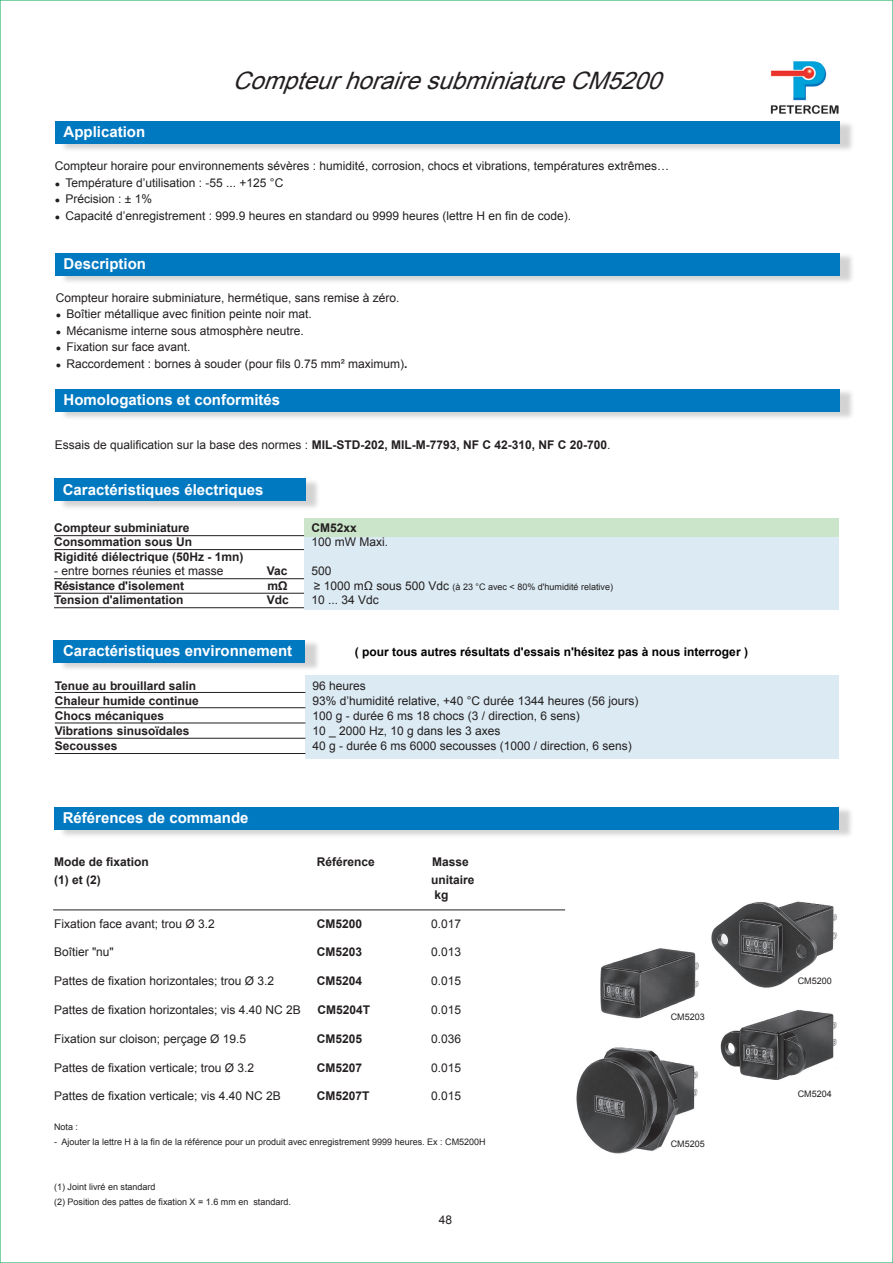
<style>
.page{position:relative;width:893px;height:1263px;background:#fff}
.page>*{position:absolute;margin:0;border:0;box-sizing:border-box;transform-origin:0 0}
.t1{font:italic 24px "Arial";color:#231f20}
.t2{font:700 15px "Arial";color:#fff}
.t3{font:12px "Arial";color:#231f20}
.t4{font:700 12px/14.4px "Arial";color:#231f20}
.t5{font:700 12px "Arial";color:#000}
.t6{font:700 12px "Arial";letter-spacing:-.02em;color:#231f20}
.t7{font:9px/15px "Arial";color:#231f20}
.s1{font-weight:700;font-size:9px}
.s2{font-weight:700}
.s3{font-weight:400}
.s4{font-size:12px}
</style>
<div class="page">
<img style="left:771px;top:61px;width:68px;height:54px">
<div style="left:305px;top:532px;width:534px;height:78px;background:#dbeaf3"></div>
<div style="left:305px;top:518px;width:534px;height:18px;background:#cbe5ca"></div>
<div style="left:305px;top:675px;width:534px;height:84px;background:#dbeaf3"></div>
<div style="left:58px;top:639px;width:263px;height:34px;background:#231f20;opacity:.2"></div>
<div style="left:54px;top:640px;width:251px;height:23px;background:#0079c1"></div>
<img style="left:711px;top:901px;width:127px;height:87px">
<img style="left:600px;top:948px;width:99px;height:71px">
<img style="left:721px;top:1010px;width:116px;height:70px">
<img style="left:576px;top:1047px;width:123px;height:107px">
<div style="left:60px;top:119px;width:796px;height:34px;background:#231f20;opacity:.2"></div>
<div style="left:55px;top:121px;width:785px;height:23px;background:#0079c1"></div>
<div style="left:60px;top:252px;width:796px;height:34px;background:#231f20;opacity:.2"></div>
<div style="left:55px;top:253px;width:785px;height:23px;background:#0079c1"></div>
<div style="left:60px;top:387px;width:796px;height:34px;background:#231f20;opacity:.2"></div>
<div style="left:55px;top:389px;width:785px;height:22px;background:#0079c1"></div>
<div style="left:59px;top:477px;width:263px;height:34px;background:#231f20;opacity:.2"></div>
<div style="left:54px;top:479px;width:252px;height:22px;background:#0079c1"></div>
<div style="left:59px;top:805px;width:796px;height:34px;background:#231f20;opacity:.2"></div>
<div style="left:54px;top:807px;width:785px;height:23px;background:#0079c1"></div>
<hr style="left:54px;top:535px;width:250px;height:1px;background:#231f20">
<hr style="left:54px;top:549px;width:250px;height:1px;background:#231f20">
<hr style="left:54px;top:578px;width:250px;height:1px;background:#231f20">
<hr style="left:54px;top:593px;width:250px;height:1px;background:#231f20">
<hr style="left:54px;top:607px;width:250px;height:1px;background:#231f20">
<hr style="left:55px;top:692px;width:250px;height:1px;background:#231f20">
<hr style="left:55px;top:707px;width:250px;height:1px;background:#231f20">
<hr style="left:55px;top:723px;width:250px;height:1px;background:#231f20">
<hr style="left:55px;top:738px;width:250px;height:1px;background:#231f20">
<hr style="left:55px;top:753px;width:250px;height:1px;background:#231f20">
<hr style="left:53px;top:909px;width:512px;height:1px;background:#231f20">
<hr style="left:0;top:0;width:893px;height:1px;background:#00a54f">
<hr style="left:0;top:0;width:1px;height:1263px;background:#00a54f">
<hr style="left:892px;top:0;width:1px;height:1263px;background:#00a54f">
<hr style="left:0;top:1262px;width:893px;height:1px;background:#00a54f">
<h1 class="t1" style="left:232px;top:65px;width:441px">CompteurhorairesubminiatureCM5200</h1>
<p class="t2" style="left:64px;top:122px;width:83px">Application</p>
<p class="t3" style="left:55px;top:158px;width:616px">Compteur horaire pour environnements sévères : humidité, corrosion, chocs et vibrations, températures extrêmes…</p>
<p class="t3" style="left:55px;top:175px;width:230px"><span class="s1">●</span> Température d’utilisation : -55 ... +125 °C</p>
<p class="t3" style="left:55px;top:191px;width:99px"><span class="s1">●</span> Précision : ± 1%</p>
<p class="t3" style="left:55px;top:208px;width:518px"><span class="s1">●</span> Capacité d’enregistrement : 999.9 heures en standard ou 9999 heures (lettre H en fin de code).</p>
<p class="t2" style="left:64px;top:254px;width:84px">Description</p>
<p class="t3" style="left:56px;top:290px;width:345px">Compteur horaire subminiature, hermétique, sans remise à zéro.</p>
<p class="t3" style="left:56px;top:306px;width:258px"><span class="s1">●</span> Boîtier métallique avec finition peinte noir mat.</p>
<p class="t3" style="left:56px;top:323px;width:250px"><span class="s1">●</span> Mécanisme interne sous atmosphère neutre.</p>
<p class="t3" style="left:56px;top:339px;width:136px"><span class="s1">●</span> Fixation sur face avant.</p>
<p class="t3" style="left:56px;top:356px;width:353px"><span class="s1">●</span> Raccordement : bornes à souder (pour fils 0.75 mm² maximum)<span class="s2">.</span></p>
<p class="t2" style="left:64px;top:390px;width:218px">Homologations et conformités</p>
<p class="t4" style="left:55px;top:438px;width:557px"><span class="s3">Essais de qualification sur la base des normes :</span> MIL-STD-202, MIL-M-7793, NF C 42-310, NF C 20-700<span class="s3">.</span></p>
<p class="t2" style="left:63px;top:479px;width:202px">Caractéristiques électriques</p>
<p class="t4" style="left:54px;top:521px;width:137px">Compteur subminiature</p>
<p class="t4" style="left:312px;top:521px;width:47px">CM52xx</p>
<p class="t4" style="left:54px;top:535px;width:140px">Consommation sous Un</p>
<p class="t3" style="left:312px;top:534px;width:78px">100 mW Maxi.</p>
<p class="t4" style="left:54px;top:550px;width:191px">Rigidité diélectrique (50Hz - 1mn)</p>
<p class="t3" style="left:54px;top:563px;width:171px">- entre bornes réunies et masse</p>
<p class="t4" style="left:267px;top:564px;width:22px">Vac</p>
<p class="t3" style="left:312px;top:563px;width:22px">500</p>
<p class="t6" style="left:54px;top:577px;width:132px">Résistance d'isolement</p>
<p class="t4" style="left:267px;top:579px;width:21px">mΩ</p>
<p class="t7" style="left:314px;top:579px;width:301px"><span class="s4">≥ 1000 mΩ sous 500 Vdc</span> (à 23 °C avec &lt; 80% d'humidité relative)</p>
<p class="t4" style="left:54px;top:593px;width:131px">Tension d'alimentation</p>
<p class="t4" style="left:267px;top:593px;width:24px">Vdc</p>
<p class="t3" style="left:312px;top:592px;width:69px">10 ... 34 Vdc</p>
<p class="t2" style="left:63px;top:641px;width:231px">Caractéristiques environnement</p>
<p class="t5" style="left:355px;top:644px;width:395px">( pour tous autres résultats d'essais n'hésitez pas à nous interroger )</p>
<p class="t4" style="left:55px;top:679px;width:143px">Tenue au brouillard salin</p>
<p class="t3" style="left:312px;top:678px;width:55px">96 heures</p>
<p class="t4" style="left:55px;top:694px;width:146px">Chaleur humide continue</p>
<p class="t3" style="left:312px;top:693px;width:327px">93% d’humidité relative, +40 °C durée 1344 heures (56 jours)</p>
<p class="t4" style="left:55px;top:709px;width:111px">Chocs mécaniques</p>
<p class="t3" style="left:312px;top:708px;width:269px">100 g - durée 6 ms 18 chocs (3 / direction, 6 sens)</p>
<p class="t4" style="left:55px;top:724px;width:136px">Vibrations sinusoïdales</p>
<p class="t3" style="left:312px;top:723px;width:190px">10 _ 2000 Hz, 10 g dans les 3 axes</p>
<p class="t4" style="left:55px;top:739px;width:64px">Secousses</p>
<p class="t3" style="left:312px;top:738px;width:321px">40 g - durée 6 ms 6000 secousses (1000 / direction, 6 sens)</p>
<p class="t2" style="left:63px;top:808px;width:187px">Références de commande</p>
<p class="t4" style="left:54px;top:855px;width:96px">Mode de fixation</p>
<p class="t4" style="left:317px;top:855px;width:60px">Référence</p>
<p class="t4" style="left:432px;top:855px;width:38px">Masse</p>
<p class="t4" style="left:54px;top:873px;width:48px">(1) et (2)</p>
<p class="t4" style="left:431px;top:873px;width:45px">unitaire kg</p>
<p class="t3" style="left:54px;top:915px;width:162px">Fixation face avant; trou Ø 3.2</p>
<p class="t4" style="left:317px;top:916px;width:47px">CM5200</p>
<p class="t3" style="left:431px;top:915px;width:32px">0.017</p>
<p class="t3" style="left:54px;top:944px;width:61px">Boîtier "nu"</p>
<p class="t4" style="left:317px;top:945px;width:47px">CM5203</p>
<p class="t3" style="left:431px;top:944px;width:32px">0.013</p>
<p class="t3" style="left:54px;top:973px;width:222px">Pattes de fixation horizontales; trou Ø 3.2</p>
<p class="t4" style="left:317px;top:974px;width:47px">CM5204</p>
<p class="t3" style="left:431px;top:973px;width:32px">0.015</p>
<p class="t3" style="left:54px;top:1002px;width:248px">Pattes de fixation horizontales; vis 4.40 NC 2B</p>
<p class="t4" style="left:317px;top:1003px;width:54px">CM5204T</p>
<p class="t3" style="left:431px;top:1002px;width:32px">0.015</p>
<p class="t3" style="left:54px;top:1031px;width:194px">Fixation sur cloison; perçage Ø 19.5</p>
<p class="t4" style="left:317px;top:1032px;width:47px">CM5205</p>
<p class="t3" style="left:431px;top:1031px;width:32px">0.036</p>
<p class="t3" style="left:54px;top:1059px;width:202px">Pattes de fixation verticale; trou Ø 3.2</p>
<p class="t4" style="left:317px;top:1060px;width:47px">CM5207</p>
<p class="t3" style="left:431px;top:1059px;width:32px">0.015</p>
<p class="t3" style="left:54px;top:1088px;width:228px">Pattes de fixation verticale; vis 4.40 NC 2B</p>
<p class="t4" style="left:317px;top:1089px;width:54px">CM5207T</p>
<p class="t3" style="left:431px;top:1088px;width:32px">0.015</p>
<p class="t7" style="left:54px;top:1120px;width:26px">Nota :</p>
<p class="t7" style="left:54px;top:1135px;width:433px">- Ajouter la lettre H à la fin de la référence pour un produit avec enregistrement 9999 heures. Ex : CM5200H</p>
<p class="t7" style="left:54px;top:1180px;width:238px">(1) Joint livré en standard<br>(2) Position des pattes de fixation X = 1.6 mm en standard.</p>
<p class="t3" style="left:439px;top:1212px;width:15px">48</p>
<p class="t7" style="left:671px;top:1009px;width:36px">CM5203</p>
<p class="t7" style="left:671px;top:1136px;width:36px">CM5205</p>
<p class="t7" style="left:798px;top:973px;width:36px">CM5200</p>
<p class="t7" style="left:798px;top:1086px;width:36px">CM5204</p>
</div>
